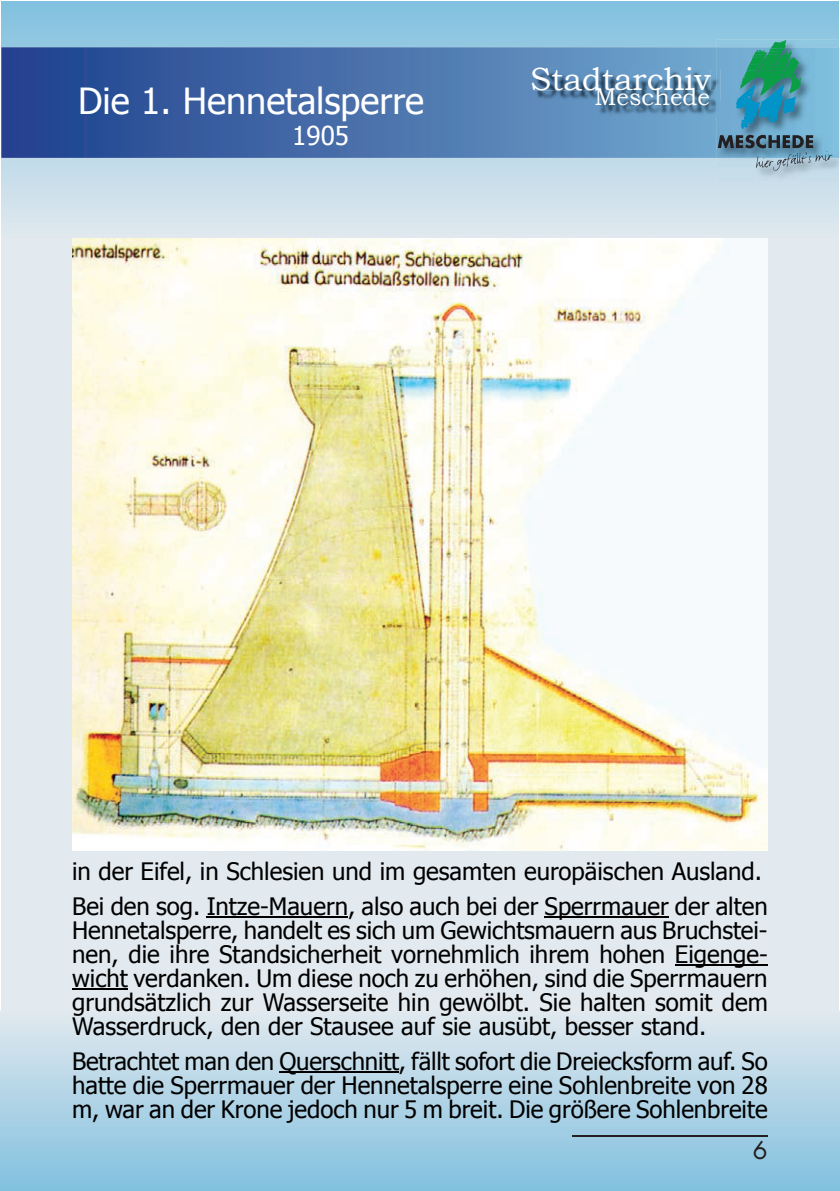
<style>
.page{position:relative;width:840px;height:1191px;background:#fff}
.page>*{position:absolute;margin:0;border:0;box-sizing:border-box;transform-origin:0 0}
.t1{font:36px "Tahoma";color:#fff}
.t2{font:32px "Bookman Old Style";color:#fff}
.t3{font:26px "Tahoma";color:#fff}
.t4{font:24px/24px "Tahoma";color:#000;text-align:justify}
.t5{font:24px "Bookman Old Style";color:#fff}
.t6{font:24px "Futura";color:#231f20}
</style>
<div class="page">
<div style="left:1px;top:1px;width:837px;height:1189px;background:#e2e9ef"></div>
<svg style="left:1px;top:1px;width:837px;height:216px"></svg>
<svg style="left:0;top:1010px;width:839px;height:181px"></svg>
<svg style="left:1px;top:47px;width:715px;height:111px;background:#456eaa"></svg>
<img style="left:533px;top:69px;width:183px;height:31px">
<img style="left:533px;top:69px;width:177px;height:21px">
<img style="left:597px;top:90px;width:119px;height:25px">
<img style="left:597px;top:90px;width:113px;height:1px">
<hr style="left:571px;top:1135px;width:196px;height:1px;background:#231f20">
<img style="left:716px;top:40px;width:123px;height:143px">
<img style="left:716px;top:47px;width:122px;height:111px">
<svg style="left:716px;top:90px;width:2px;height:25px"></svg>
<svg style="left:717px;top:135px;width:114px;height:36px;background:#7495a7"></svg>
<svg style="left:735px;top:40px;width:65px;height:89px;background:#3a9b9e"></svg>
<hr style="left:206px;top:916px;width:142px;height:2px;background:#000">
<hr style="left:544px;top:916px;width:124px;height:2px;background:#000">
<hr style="left:674px;top:964px;width:93px;height:2px;background:#000">
<hr style="left:72px;top:988px;width:56px;height:2px;background:#000">
<hr style="left:279px;top:1071px;width:119px;height:2px;background:#000">
<img style="left:72px;top:238px;width:695px;height:612px">
<h1 class="t1" style="left:78px;top:77px;width:347px">Die 1. Hennetalsperre</h1>
<p class="t3" style="left:292px;top:118px;width:58px">1905</p>
<h2 class="t2" style="left:530px;top:58px;width:182px">Stadtarchiv</h2>
<p class="t5" style="left:594px;top:81px;width:117px">Meschede</p>
<p class="t4" style="left:72px;top:852px;width:697px;line-height:35.2px">in der Eifel, in Schlesien und im gesamten europäischen Ausland.<br>Bei den sog. Intze-Mauern, also auch bei der Sperrmauer der alten</p>
<p class="t4" style="left:72px;top:917px;width:697px">Hennetalsperre, handelt es sich um Gewichtsmauern aus Bruchstei&shy;nen, die ihre Standsicherheit vornehmlich ihrem hohen Eigenge&shy;wicht verdanken. Um diese noch zu erhöhen, sind die Sperrmauern grundsätzlich zur Wasserseite hin gewölbt. Sie halten somit dem Wasserdruck, den der Stausee auf sie ausübt, besser stand.</p>
<p class="t4" style="left:72px;top:1048px;width:697px">Betrachtet man den Querschnitt, fällt sofort die Dreiecksform auf. So hatte die Sperrmauer der Hennetalsperre eine Sohlenbreite von 28 m, war an der Krone jedoch nur 5 m breit. Die größere Sohlenbreite</p>
<p class="t6" style="left:752px;top:1133px;width:16px">6</p>
</div>
